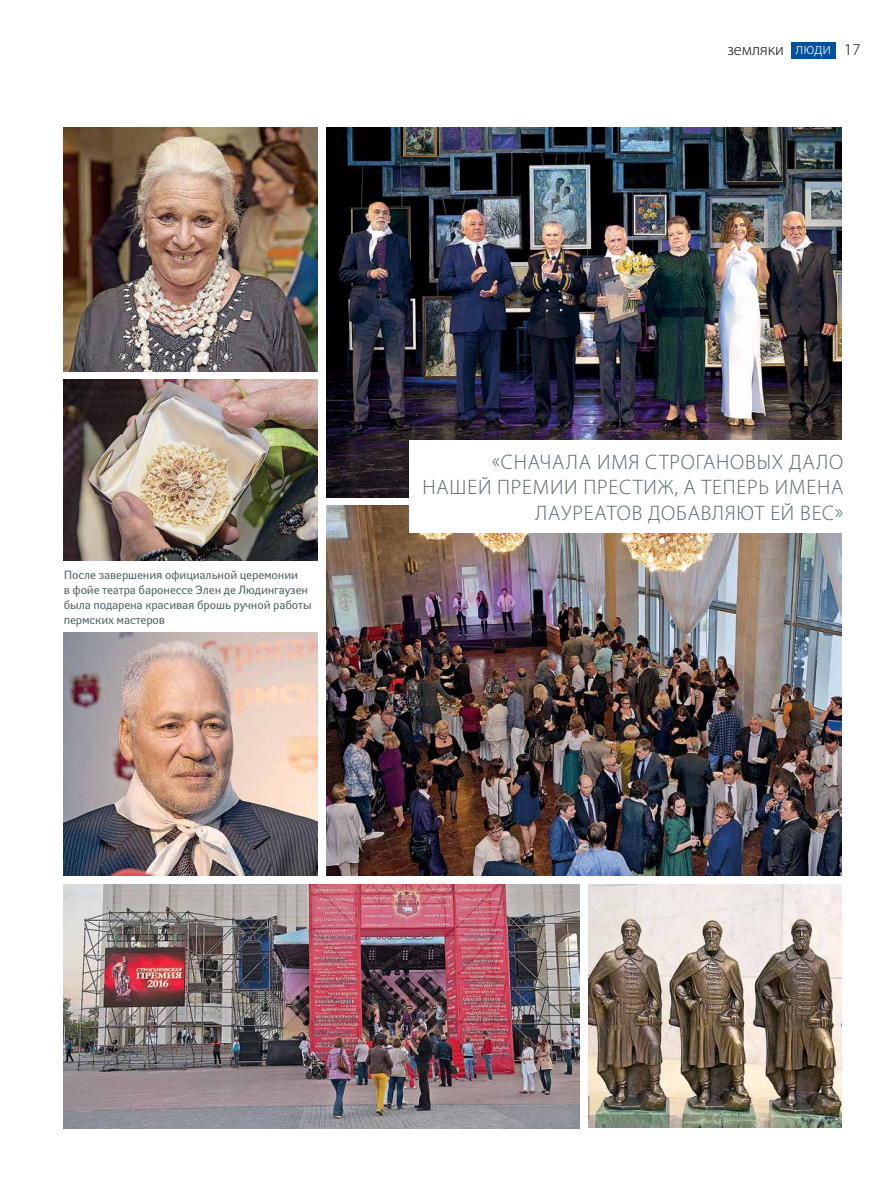
<style>
.page{position:relative;width:893px;height:1191px;background:#fff}
.page>*{position:absolute;margin:0;border:0;box-sizing:border-box;transform-origin:0 0}
.t1{font:300 21px/25.5px "Myriad Pro";letter-spacing:.04em;color:#546670;text-align:right}
.t2{font:300 16.5px "Myriad Pro";color:#000}
.t3{font:300 16.5px "Myriad Pro";color:#fff}
.t4{font:12px/15px "Yanus";letter-spacing:-.01em;color:#546670}
.s1{color:#000}
</style>
<div class="page">
<div style="left:791px;top:42px;width:44px;height:17px;background:#00529c"></div>
<img style="left:64px;top:128px;width:253px;height:243px">
<img style="left:326px;top:128px;width:516px;height:369px">
<img style="left:64px;top:380px;width:253px;height:180px">
<img style="left:326px;top:506px;width:516px;height:369px">
<img style="left:64px;top:632px;width:253px;height:243px">
<img style="left:64px;top:884px;width:515px;height:244px">
<img style="left:588px;top:884px;width:254px;height:243px">
<div style="left:410px;top:440px;width:446px;height:92px;background:#fff"></div>
<h2 class="t2" style="left:727px;top:40px;width:58px">земляки</h2>
<h2 class="t3" style="left:795px;top:39px;width:66px">люди <span class="s1">17</span></h2>
<p class="t4" style="left:64px;top:567px;width:249px">После завершения официальной церемонии<br>в фойе театра баронессе Элен де Людингаузен была подарена красивая брошь ручной работы пермских мастеров</p>
<h1 class="t1" style="left:422px;top:448px;width:422px">«СНАЧАЛА ИМЯ СТРОГАНОВЫХ ДАЛО<br>НАШЕЙ ПРЕМИИ ПРЕСТИЖ, А ТЕПЕРЬ ИМЕНА<br>ЛАУРЕАТОВ ДОБАВЛЯЮТ ЕЙ ВЕС»</h1>
</div>
